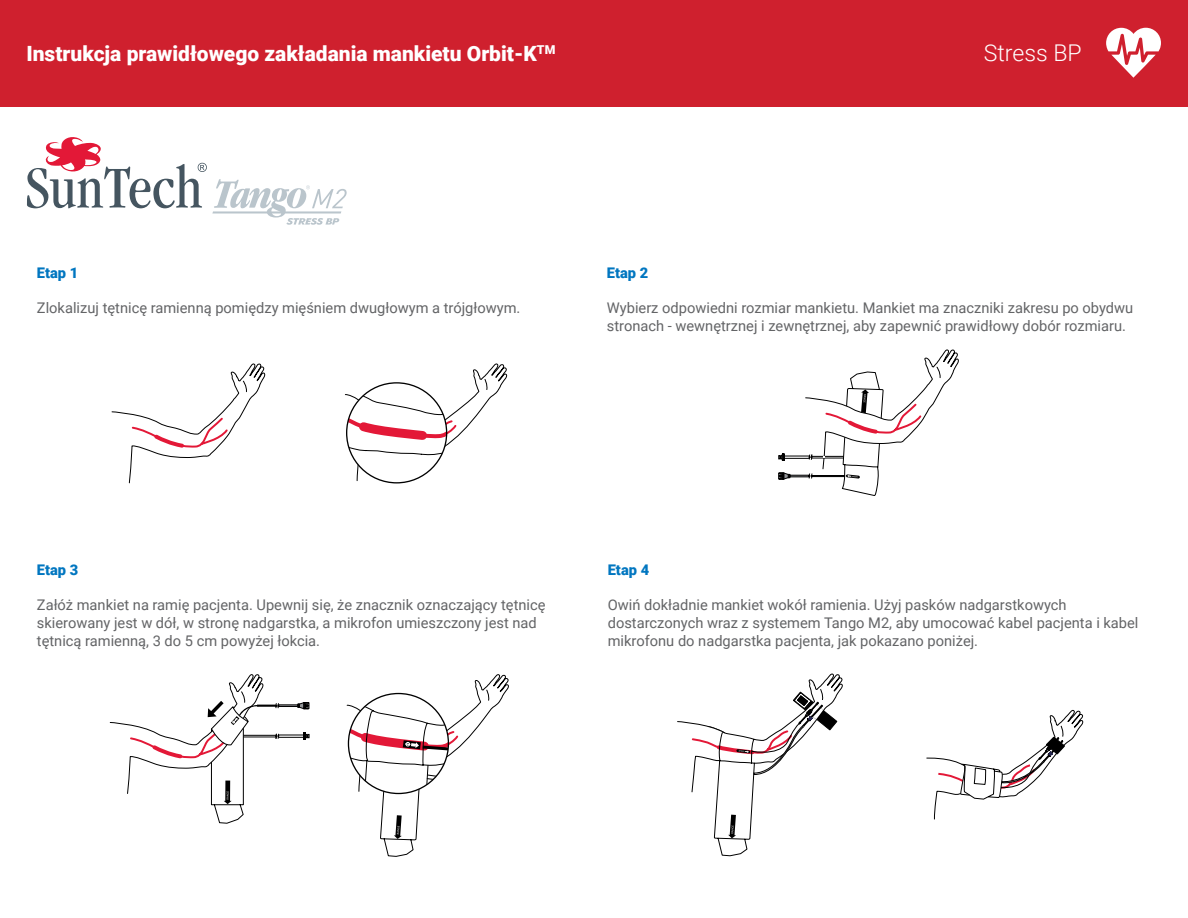
<style>
.page{position:relative;width:1188px;height:918px;background:#fff}
.page>*{position:absolute;margin:0;border:0;box-sizing:border-box;transform-origin:0 0}
.t1{font:300 27px "Roboto";color:#fff}
.t2{font:300 23.1px "Roboto";color:#fff}
.t3{font:900 21px "Roboto";color:#fff}
.t4{font:14.7px/17.5px "Roboto";color:#636466}
.t5{font:900 14.7px "Roboto";color:#0076c0}
</style>
<div class="page">
<svg style="left:778px;top:349px;width:181px;height:147px"></svg>
<div style="left:0;top:0;width:1188px;height:107px;background:#cf202e"></div>
<svg style="left:1106px;top:28px;width:55px;height:50px"></svg>
<svg style="left:111px;top:363px;width:397px;height:121px"></svg>
<svg style="left:346px;top:674px;width:163px;height:183px"></svg>
<svg style="left:109px;top:674px;width:200px;height:150px"></svg>
<svg style="left:677px;top:673px;width:166px;height:184px"></svg>
<svg style="left:926px;top:709px;width:158px;height:111px"></svg>
<div style="left:486px;top:779px;width:46px;height:81px;background:#fff"></div>
<svg style="left:27px;top:137px;width:320px;height:88px"></svg>
<h3 class="t3" style="left:26px;top:38px;width:530px">Instrukcja prawidłowego zakładania mankietu Orbit-K<sup>TM</sup></h3>
<h1 class="t1" style="left:945px;top:35px;width:129px">BP + Vitals</h1>
<h2 class="t2" style="left:984px;top:37px;width:99px">Stress BP</h2>
<p class="t5" style="left:37px;top:263px;width:43px">Etap 1</p>
<p class="t4" style="left:37px;top:299px;width:485px">Zlokalizuj tętnicę ramienną pomiędzy mięśniem dwugłowym a trójgłowym.</p>
<p class="t5" style="left:607px;top:263px;width:43px">Etap 2</p>
<p class="t4" style="left:607px;top:299px;width:528px">Wybierz odpowiedni rozmiar mankietu. Mankiet ma znaczniki zakresu po obydwu stronach - wewnętrznej i zewnętrznej, aby zapewnić prawidłowy dobór rozmiaru.</p>
<p class="t5" style="left:37px;top:560px;width:43px">Etap 3</p>
<p class="t4" style="left:37px;top:596px;width:510px">Załóż mankiet na ramię pacjenta. Upewnij się, że znacznik oznaczający tętnicę skierowany jest w dół, w stronę nadgarstka, a mikrofon umieszczony jest nad tętnicą ramienną, 3 do 5 cm powyżej łokcia.</p>
<p class="t5" style="left:608px;top:560px;width:43px">Etap 4</p>
<p class="t4" style="left:608px;top:596px;width:532px">Owiń dokładnie mankiet wokół ramienia. Użyj pasków nadgarstkowych dostarczonych wraz z systemem Tango M2, aby umocować kabel pacjenta i kabel mikrofonu do nadgarstka pacjenta, jak pokazano poniżej.</p>
</div>
